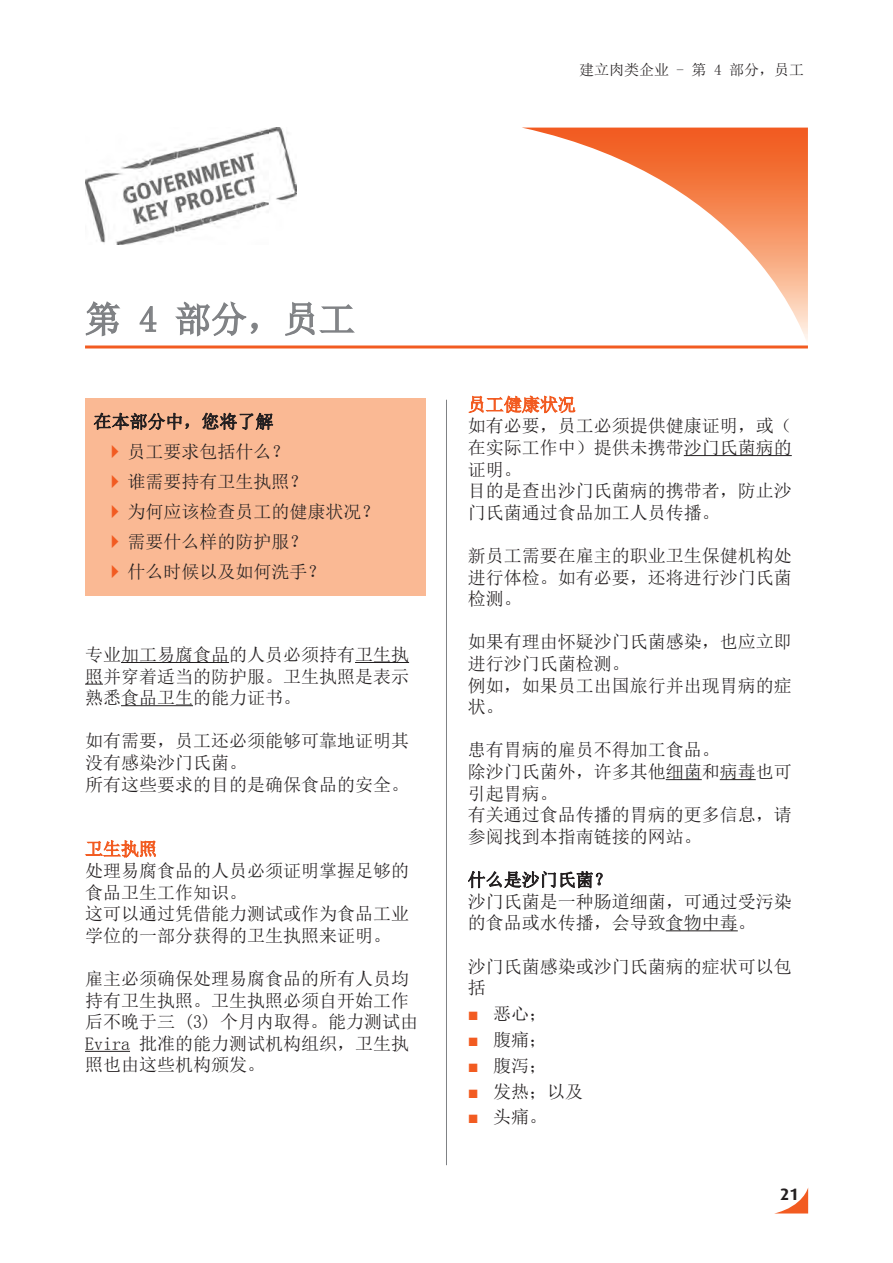
<style>
.page{position:relative;width:893px;height:1263px;background:#fff}
.page>*{position:absolute;margin:0;border:0;box-sizing:border-box;transform-origin:0 0}
.Luvun_otsikko{font:36px "Sim Sun";color:#808285}
.Leipäteksti{font:18px/21.6px "Sim Sun";color:#231f20}
.Leipäteksti-2{font:18px "Sim Sun";color:#f25b21}
.t1{font:700 16.5px "Dax";color:#231f20}
.t2{font:15px "Sim Sun";color:#231f20}
.s1{font-family:"Arial";color:#f25b21}
</style>
<div class="page">
<svg style="left:524px;top:128px;width:284px;height:212px"></svg>
<hr style="left:85px;top:345px;width:723px;height:3px;background:#f25b21">
<hr style="left:446px;top:400px;width:1px;height:765px;background:#808285">
<svg style="left:776px;top:1188px;width:32px;height:25px"></svg>
<img style="left:85px;top:128px;width:212px;height:116px">
<svg style="left:85px;top:301px;width:36px;height:36px"></svg>
<svg style="left:139px;top:306px;width:18px;height:26px"></svg>
<svg style="left:175px;top:301px;width:83px;height:36px"></svg>
<svg style="left:285px;top:301px;width:70px;height:35px"></svg>
<div style="left:85px;top:398px;width:340px;height:197px;background:#fab994"></div>
<svg style="left:94px;top:412px;width:95px;height:18px"></svg>
<svg style="left:202px;top:412px;width:72px;height:18px"></svg>
<hr style="left:121px;top:662px;width:108px;height:1px;background:#231f20">
<hr style="left:355px;top:662px;width:54px;height:1px;background:#231f20">
<svg style="left:85px;top:684px;width:18px;height:1px"></svg>
<hr style="left:121px;top:705px;width:72px;height:1px;background:#231f20">
<hr style="left:85px;top:1051px;width:45px;height:1px;background:#231f20">
<svg style="left:84px;top:840px;width:72px;height:18px"></svg>
<hr style="left:684px;top:455px;width:108px;height:1px;background:#231f20">
<hr style="left:666px;top:779px;width:36px;height:1px;background:#231f20">
<hr style="left:720px;top:779px;width:36px;height:1px;background:#231f20">
<hr style="left:666px;top:930px;width:72px;height:1px;background:#231f20">
<svg style="left:468px;top:395px;width:108px;height:19px"></svg>
<svg style="left:468px;top:871px;width:135px;height:18px"></svg>
<p class="t2" style="left:579px;top:62px;width:227px">建立肉类企业 - 第 4 部分，员工</p>
<p class="Luvun_otsikko" style="left:85px;top:301px;width:271px">第 4 部分，员工</p>
<p class="Leipäteksti" style="left:94px;top:411px;width:181px">在本部分中，您将了解</p>
<p class="Leipäteksti" style="left:128px;top:441px;width:163px">员工要求包括什么？</p>
<p class="Leipäteksti" style="left:128px;top:471px;width:181px">谁需要持有卫生执照？</p>
<p class="Leipäteksti" style="left:128px;top:501px;width:253px">为何应该检查员工的健康状况？</p>
<p class="Leipäteksti" style="left:128px;top:531px;width:181px">需要什么样的防护服？</p>
<p class="Leipäteksti" style="left:128px;top:561px;width:199px">什么时候以及如何洗手？</p>
<p class="Leipäteksti" style="left:85px;top:644px;width:325px;text-align:justify">专业加工易腐食品的人员必须持有卫生执照并穿着适当的防护服。卫生执照是表示熟悉食品卫生的能力证书。</p>
<p class="Leipäteksti" style="left:85px;top:730px;width:325px">如有需要，员工还必须能够可靠地证明其没有感染沙门氏菌。</p>
<p class="Leipäteksti" style="left:85px;top:773px;width:325px">所有这些要求的目的是确保食品的安全。</p>
<p class="Leipäteksti-2" style="left:85px;top:840px;width:73px">卫生执照</p>
<p class="Leipäteksti" style="left:85px;top:860px;width:325px">处理易腐食品的人员必须证明掌握足够的食品卫生工作知识。</p>
<p class="Leipäteksti" style="left:85px;top:903px;width:325px">这可以通过凭借能力测试或作为食品工业学位的一部分获得的卫生执照来证明。</p>
<p class="Leipäteksti" style="left:85px;top:968px;width:334px">雇主必须确保处理易腐食品的所有人员均持有卫生执照。卫生执照必须自开始工作后不晚于三 (3) 个月内取得。能力测试由<br>Evira 批准的能力测试机构组织，卫生执照也由这些机构颁发。</p>
<p class="Leipäteksti" style="left:468px;top:415px;width:326px;text-align:justify">如有必要，员工必须提供健康证明，或（在实际工作中）提供未携带沙门氏菌病的证明。</p>
<p class="Leipäteksti" style="left:468px;top:480px;width:326px">目的是查出沙门氏菌病的携带者，防止沙门氏菌通过食品加工人员传播。</p>
<p class="Leipäteksti" style="left:468px;top:545px;width:326px;text-align:justify">新员工需要在雇主的职业卫生保健机构处进行体检。如有必要，还将进行沙门氏菌检测。</p>
<p class="Leipäteksti" style="left:468px;top:631px;width:326px">如果有理由怀疑沙门氏菌感染，也应立即进行沙门氏菌检测。</p>
<p class="Leipäteksti" style="left:468px;top:674px;width:326px">例如，如果员工出国旅行并出现胃病的症状。</p>
<p class="Leipäteksti" style="left:468px;top:739px;width:253px">患有胃病的雇员不得加工食品。</p>
<p class="Leipäteksti" style="left:468px;top:761px;width:326px">除沙门氏菌外，许多其他细菌和病毒也可引起胃病。</p>
<p class="Leipäteksti" style="left:468px;top:804px;width:326px">有关通过食品传播的胃病的更多信息，请参阅找到本指南链接的网站。</p>
<p class="Leipäteksti" style="left:468px;top:890px;width:326px">沙门氏菌是一种肠道细菌，可通过受污染的食品或水传播，会导致食物中毒。</p>
<p class="Leipäteksti" style="left:468px;top:955px;width:326px">沙门氏菌感染或沙门氏菌病的症状可以包括</p>
<p class="Leipäteksti" style="left:468px;top:1003px;width:81px"><span class="s1">■</span> 恶心；</p>
<p class="Leipäteksti" style="left:468px;top:1028px;width:81px"><span class="s1">■</span> 腹痛；</p>
<p class="Leipäteksti" style="left:468px;top:1054px;width:81px"><span class="s1">■</span> 腹泻；</p>
<p class="Leipäteksti" style="left:468px;top:1080px;width:117px"><span class="s1">■</span> 发热；以及</p>
<p class="Leipäteksti" style="left:468px;top:1106px;width:81px"><span class="s1">■</span> 头痛。</p>
<p class="t1" style="left:780px;top:1184px;width:20px">21</p>
</div>
